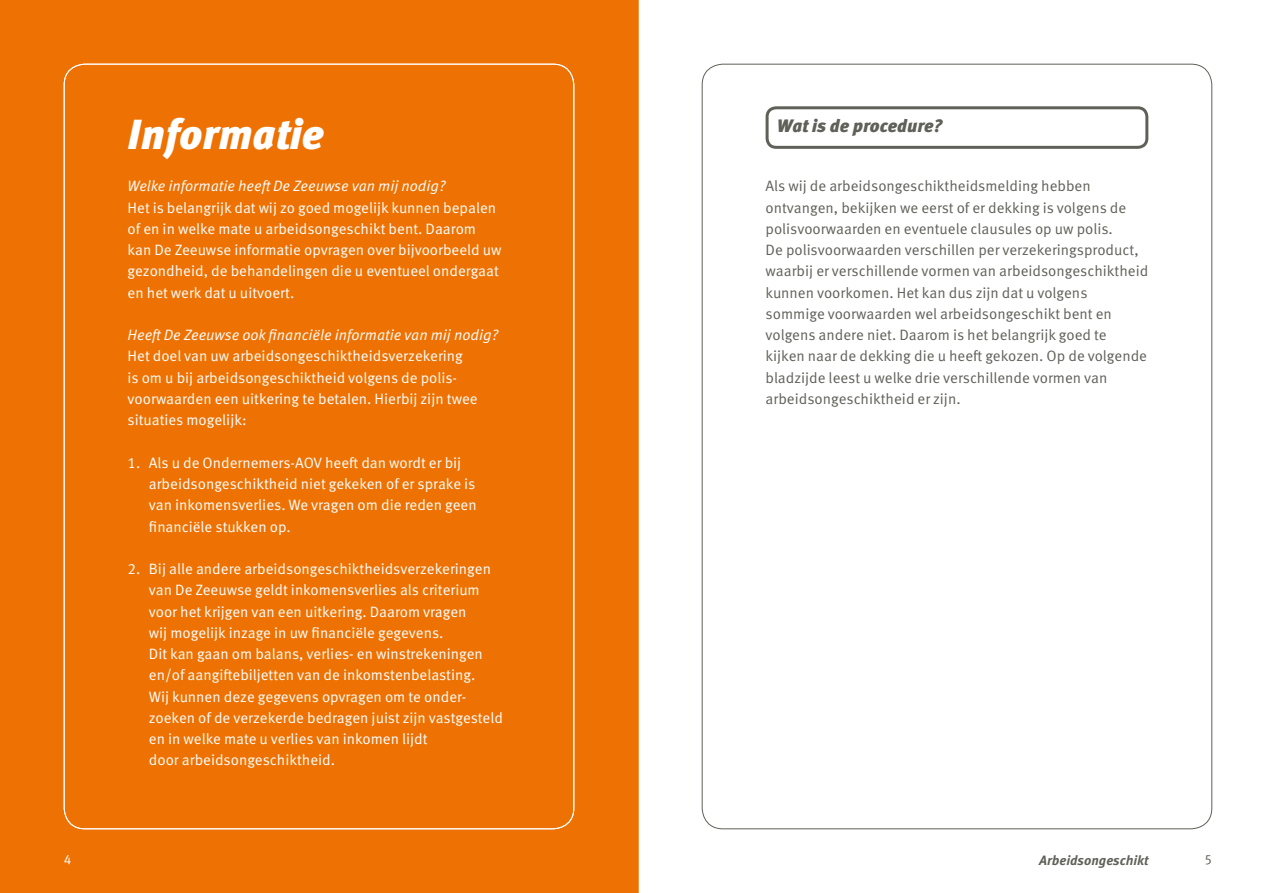
<style>
.page{position:relative;width:1276px;height:893px;background:#fff}
.page>*{position:absolute;margin:0;border:0;box-sizing:border-box;transform-origin:0 0}
.t1{font:italic 900 42px "Meta OT";color:#fff}
.t2{font:italic 900 18px "Meta OT";color:#5f6058}
.t3{font:15px/21.3px "Meta OT Norm";color:#fff}
.t4{font:15px/21.3px "Meta OT Norm";color:#5f6058}
.t5{font:15px "Meta OT Norm Ita";color:#fff}
.t6{font:italic 700 13.5px "Meta OT";color:#5f6058}
.t7{font:13.5px "Meta OT Norm";color:#fff}
.t8{font:13.5px "Meta OT Norm";color:#5f6058}
</style>
<div class="page">
<div style="left:0;top:0;width:639px;height:893px;background:#ee7203"></div>
<div style="left:765px;top:106px;width:383px;height:43px;border:3px solid #5f6058;border-radius:9px"></div>
<h1 class="t1" style="left:128px;top:109px;width:198px">Informatie</h1>
<p class="t5" style="left:128px;top:177px;width:320px">Welke informatie heeft De Zeeuwse van mij nodig?</p>
<p class="t3" style="left:128px;top:197px;width:375px">Het is belangrijk dat wij zo goed mogelijk kunnen bepalen of en in welke mate u arbeidsongeschikt bent. Daarom kan De Zeeuwse informatie opvragen over bijvoorbeeld uw gezondheid, de behandelingen die u eventueel ondergaat en het werk dat u uitvoert.</p>
<p class="t5" style="left:128px;top:326px;width:372px">Heeft De Zeeuwse ook financiële informatie van mij nodig?</p>
<p class="t3" style="left:128px;top:346px;width:351px">Het doel van uw arbeidsongeschiktheidsverzekering is om u bij arbeidsongeschiktheid volgens de polis&shy;voorwaarden een uitkering te betalen. Hierbij zijn twee situaties mogelijk:</p>
<p class="t3" style="left:149px;top:452px;width:329px;text-indent:-21px">1. Als u de Ondernemers-AOV heeft dan wordt er bij arbeidsongeschiktheid niet gekeken of er sprake is van inkomensverlies. We vragen om die reden geen financiële stukken op.</p>
<p class="t3" style="left:149px;top:558px;width:356px;text-indent:-21px">2. Bij alle andere arbeidsongeschiktheidsverzekeringen van De Zeeuwse geldt inkomensverlies als criterium voor het krijgen van een uitkering. Daarom vragen<br>wij mogelijk inzage in uw financiële gegevens.<br>Dit kan gaan om balans, verlies- en winstrekeningen en/of aangiftebiljetten van de inkomstenbelasting.<br>Wij kunnen deze gegevens opvragen om te onder&shy;zoeken of de verzekerde bedragen juist zijn vastgesteld en in welke mate u verlies van inkomen lijdt<br>door arbeidsongeschiktheid.</p>
<p class="t2" style="left:777px;top:115px;width:167px">Wat is de procedure?</p>
<p class="t4" style="left:765px;top:176px;width:384px">Als wij de arbeidsongeschiktheidsmelding hebben ontvangen, bekijken we eerst of er dekking is volgens de polisvoorwaarden en eventuele clausules op uw polis.<br>De polisvoorwaarden verschillen per verzekeringsproduct, waarbij er verschillende vormen van arbeidsongeschiktheid kunnen voorkomen. Het kan dus zijn dat u volgens sommige voorwaarden wel arbeidsongeschikt bent en volgens andere niet. Daarom is het belangrijk goed te kijken naar de dekking die u heeft gekozen. Op de volgende bladzijde leest u welke drie verschillende vormen van arbeidsongeschiktheid er zijn.</p>
<p class="t7" style="left:64px;top:852px;width:9px">4</p>
<p class="t6" style="left:1039px;top:852px;width:111px">Arbeidsongeschikt</p>
<p class="t8" style="left:1204px;top:852px;width:9px">5</p>
</div>
